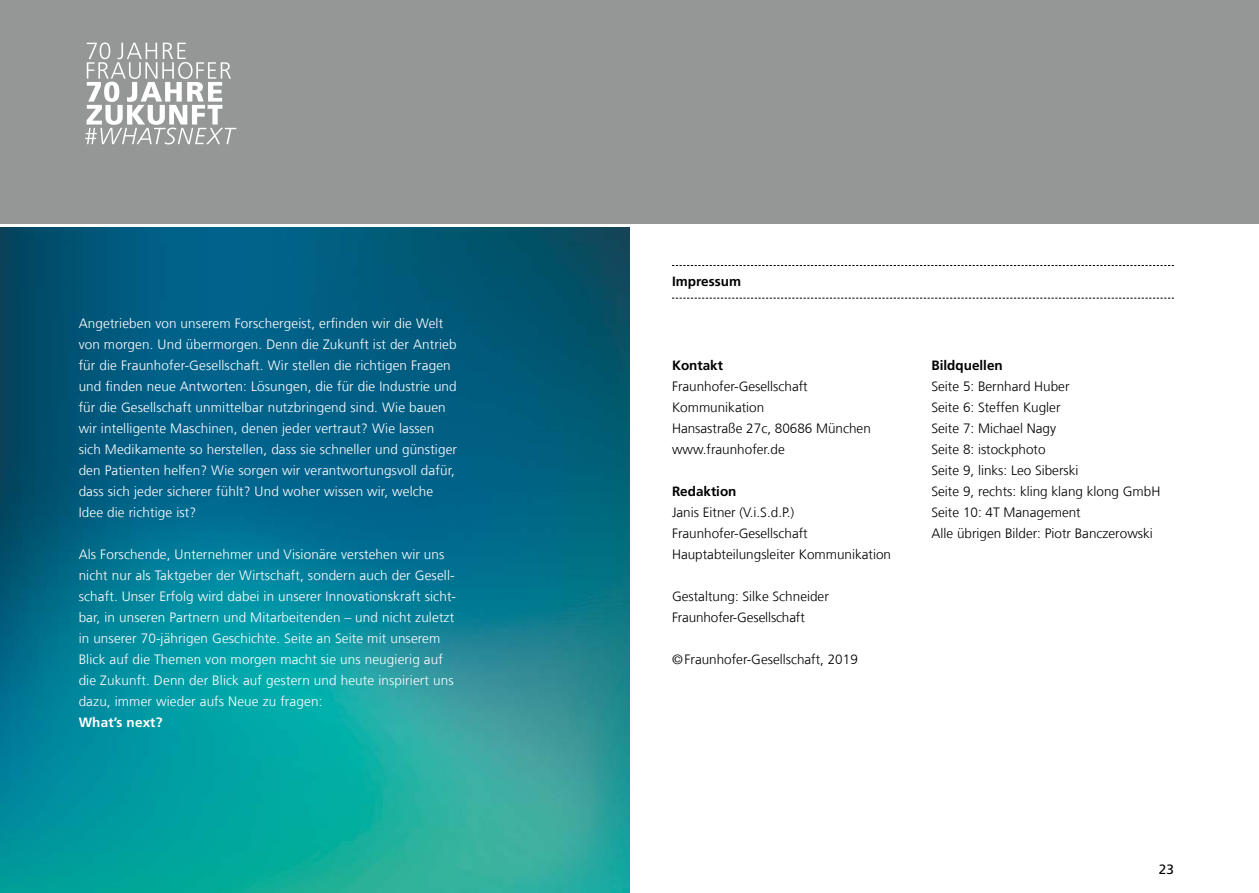
<style>
.page{position:relative;width:1259px;height:893px;background:#fff}
.page>*{position:absolute;margin:0;border:0;box-sizing:border-box;transform-origin:0 0}
.t1{font:300 13.5px/21px "Frutiger LT Com";letter-spacing:.01em;color:#fff}
.t2{font:300 13.5px/21px "Frutiger LT Com";color:#000}
.t3{font:700 13.5px "Frutiger LT Com";color:#000}
.t4{font:700 13.5px "Frutiger LT Com";letter-spacing:.01em;color:#fff}
.t5{font:13.5px "Frutiger LT Com";color:#000}
</style>
<div class="page">
<div style="left:0;top:0;width:1259px;height:223px;background:#959797"></div>
<img style="left:0;top:227px;width:629px;height:666px">
<svg style="left:85px;top:43px;width:151px;height:101px"></svg>
<svg style="left:672px;top:265px;width:502px;height:1px"></svg>
<svg style="left:672px;top:298px;width:502px;height:1px"></svg>
<p class="t1" style="left:79px;top:313px;width:380px">Angetrieben von unserem Forschergeist, erfinden wir die Welt von morgen. Und übermorgen. Denn die Zukunft ist der Antrieb für die Fraunhofer-Gesellschaft. Wir stellen die richtigen Fragen und finden neue Antworten: Lösungen, die für die Industrie und für die Gesellschaft unmittelbar nutzbringend sind. Wie bauen wir intelligente Maschinen, denen jeder vertraut? Wie lassen sich Medikamente so herstellen, dass sie schneller und günstiger den Patienten helfen? Wie sorgen wir verantwortungsvoll dafür, dass sich jeder sicherer fühlt? Und woher wissen wir, welche Idee die richtige ist?</p>
<p class="t1" style="left:79px;top:544px;width:379px">Als Forschende, Unternehmer und Visionäre verstehen wir uns nicht nur als Taktgeber der Wirtschaft, sondern auch der Gesell&shy;schaft. Unser Erfolg wird dabei in unserer Innovationskraft sicht&shy;bar, in unseren Partnern und Mitarbeitenden – und nicht zuletzt in unserer 70-jährigen Geschichte. Seite an Seite mit unserem Blick auf die Themen von morgen macht sie uns neugierig auf die Zukunft. Denn der Blick auf gestern und heute inspiriert uns dazu, immer wieder aufs Neue zu fragen:</p>
<p class="t4" style="left:79px;top:715px;width:85px">What’s next?</p>
<p class="t3" style="left:672px;top:274px;width:70px">Impressum</p>
<p class="t3" style="left:672px;top:358px;width:53px">Kontakt</p>
<p class="t2" style="left:672px;top:376px;width:200px">Fraunhofer-Gesellschaft<br>Kommunikation<br>Hansastraße 27c, 80686 München www.fraunhofer.de</p>
<p class="t3" style="left:672px;top:484px;width:66px">Redaktion</p>
<p class="t2" style="left:672px;top:502px;width:221px">Janis Eitner (V.i.S.d.P.)<br>Fraunhofer-Gesellschaft<br>Hauptabteilungsleiter Kommunikation</p>
<p class="t2" style="left:672px;top:586px;width:158px">Gestaltung: Silke Schneider<br>Fraunhofer-Gesellschaft</p>
<p class="t2" style="left:672px;top:649px;width:187px">©Fraunhofer-Gesellschaft, 2019</p>
<p class="t3" style="left:931px;top:358px;width:73px">Bildquellen</p>
<p class="t2" style="left:931px;top:376px;width:230px">Seite 5: Bernhard Huber<br>Seite 6: Steffen Kugler<br>Seite 7: Michael Nagy<br>Seite 8: istockphoto<br>Seite 9, links: Leo Siberski<br>Seite 9, rechts: kling klang klong GmbH<br>Seite 10: 4T Management<br>Alle übrigen Bilder: Piotr Banczerowski</p>
<p class="t5" style="left:1159px;top:862px;width:17px">23</p>
</div>
